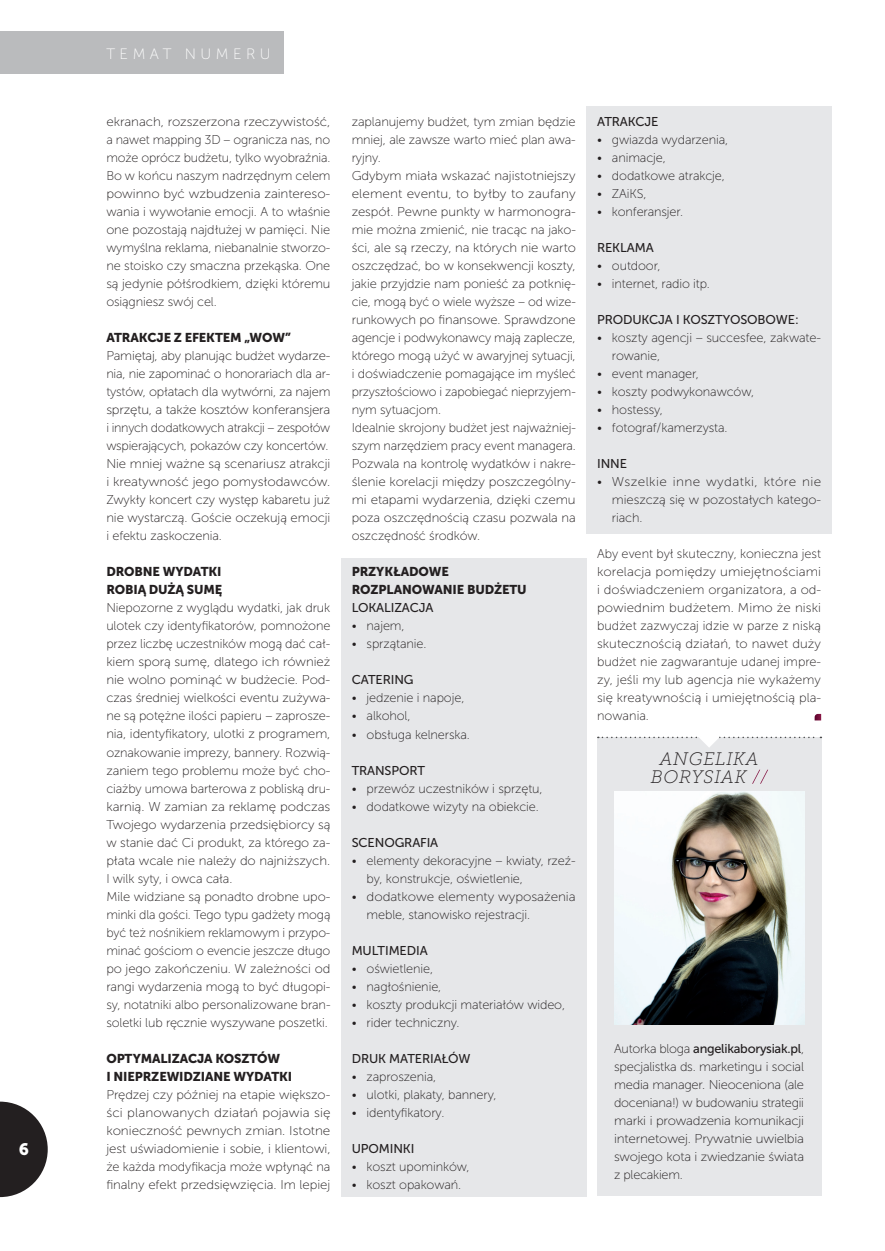
<style>
.page{position:relative;width:885px;height:1251px;background:#fff}
.page>*{position:absolute;margin:0;border:0;box-sizing:border-box;transform-origin:0 0}
.t1{font:italic 18px/18px "Museo Slab 100";letter-spacing:.04em;color:#231f20;text-align:center}
.t2{font:16.5px "Museo Sans 900";color:#fff}
.t3{font:15px "Museo Sans 100";letter-spacing:.3em;color:#fff}
.t4{font:12.75px/18px "Museo Sans 100";letter-spacing:-.01em;color:#231f20}
.t5{font:12.75px/18px "Museo Sans 100";letter-spacing:-.01em;color:#231f20;text-align:justify;scale:1.05 1}
.t6{font:12.75px "Museo Sans 500";letter-spacing:-.01em;color:#231f20}
.t7{font:12.75px/18px "Museo Sans 900";letter-spacing:-.01em;color:#231f20}
.s1{color:#fff}
.s2{font-family:"Museo Sans 100"}
</style>
<div class="page">
<div style="left:586px;top:106px;width:245px;height:428px;background:#e6e7e9"></div>
<div style="left:341px;top:558px;width:245px;height:638px;background:#e6e7e9"></div>
<svg style="left:814px;top:713px;width:7px;height:7px"></svg>
<div style="left:597px;top:737px;width:224px;height:458px;background:#e6e7e9"></div>
<img style="left:614px;top:791px;width:190px;height:233px">
<svg style="left:597px;top:736px;width:224px;height:11px"></svg>
<svg style="left:0;top:1101px;width:48px;height:95px"></svg>
<div style="left:0;top:31px;width:283px;height:43px;background:#babbbd"></div>
<p class="t2" style="left:19px;top:1139px;width:12px">6</p>
<p class="t3" style="left:106px;top:46px;width:166px">Temat n umeru</p>
<p class="t5" style="left:106px;top:113px;width:215px">ekranach, rozszerzona rzeczywistość, a nawet mapping 3D – ogranicza nas, no może oprócz budżetu, tylko wyobraźnia.<br>Bo w końcu naszym nadrzędnym celem powinno być wzbudzenia zaintereso&shy;wania i wywołanie emocji. A to właśnie one pozostają najdłużej w pamięci. Nie wymyślna reklama, niebanalnie stworzo&shy;ne stoisko czy smaczna przekąska. One są jedynie półśrodkiem, dzięki któremu osiągniesz swój cel.</p>
<p class="t7" style="left:106px;top:328px;width:186px">ATRAKCJE Z EFEKTEM „WOW”</p>
<p class="t4" style="left:106px;top:347px;width:226px">Pamiętaj, aby planując budżet wydarze&shy;nia, nie zapominać o honorariach dla ar&shy;tystów, opłatach dla wytwórni, za najem sprzętu, a także kosztów konferansjera i innych dodatkowych atrakcji – zespołów wspierających, pokazów czy koncertów.<br>Nie mniej ważne są scenariusz atrakcji i kreatywność jego pomysłodawców.<br>Zwykły koncert czy występ kabaretu już nie wystarczą. Goście oczekują emocji i efektu zaskoczenia.</p>
<p class="t7" style="left:106px;top:562px;width:117px">DROBNE WYDATKI<br>ROBIĄ DUŻĄ SUMĘ</p>
<p class="t4" style="left:106px;top:599px;width:226px">Niepozorne z wyglądu wydatki, jak druk ulotek czy identyfikatorów, pomnożone przez liczbę uczestników mogą dać cał&shy;kiem sporą sumę, dlatego ich również nie wolno pominąć w budżecie. Pod&shy;czas średniej wielkości eventu zużywa&shy;ne są potężne ilości papieru – zaprosze&shy;nia, identyfikatory, ulotki z programem, oznakowanie imprezy, bannery. Rozwią&shy;zaniem tego problemu może być cho&shy;ciażby umowa barterowa z pobliską dru&shy;karnią. W zamian za reklamę podczas Twojego wydarzenia przedsiębiorcy są w stanie dać Ci produkt, za którego za&shy;płata wcale nie należy do najniższych.<br>I wilk syty, i owca cała.<br>M ile widziane są ponadto drobne upo&shy;minki dla gości. Tego typu gadżety mogą być też nośnikiem reklamowym i przypo&shy;minać gościom o evencie jeszcze długo po jego zakończeniu. W zależności od rangi wydarzenia mogą to być długopi&shy;sy, notatniki albo personalizowane bran&shy;soletki lub ręcznie wyszywane poszetki.</p>
<p class="t7" style="left:106px;top:1048px;width:187px">OPTYMALIZACJA KOSZTÓW<br>I NIEPRZEWIDZIANE WYDATKI</p>
<p class="t4" style="left:106px;top:1085px;width:226px;text-align:justify">Prędzej czy później na etapie większo&shy;ści planowanych działań pojawia się konieczność pewnych zmian. Istotne jest uświadomienie i sobie, i klientowi, że każda modyfikacja może wpłynąć na finalny efekt przedsięwzięcia. Im lepiej</p>
<p class="t4" style="left:351px;top:113px;width:226px">zaplanujemy budżet, tym zmian będzie mniej, ale zawsze warto mieć plan awa&shy;ryjny.<br>Gdybym miała wskazać najistotniejszy element eventu, to byłby to zaufany zespół. Pewne punkty w harmonogra&shy;mie można zmienić, nie tracąc na jako&shy;ści, ale są rzeczy, na których nie warto oszczędzać, bo w konsekwencji koszty, jakie przyjdzie nam ponieść za potknię&shy;cie, mogą być o wiele wyższe – od wize&shy;runkowych po finansowe. Sprawdzone agencje i podwykonawcy mają zaplecze, którego mogą użyć w awaryjnej sytuacji, i doświadczenie pomagające im myśleć przyszłościowo i zapobiegać nieprzyjem&shy;nym sytuacjom.<br>Idealnie skrojony budżet jest najważniej&shy;szym narzędziem pracy event managera.<br>Pozwala na kontrolę wydatków i nakre&shy;ślenie korelacji między poszczególny&shy;mi etapami wydarzenia, dzięki czemu poza oszczędnością czasu pozwala na oszczędność środków.</p>
<p class="t7" style="left:351px;top:562px;width:176px">PRZYKŁADOWE<br>ROZPLANOWANIE BUDŻETU</p>
<p class="t6" style="left:351px;top:601px;width:83px">LOKALIZACJA</p>
<p class="t4" style="left:351px;top:617px;width:54px">• najem,</p>
<p class="t4" style="left:351px;top:635px;width:76px">• sprzątanie.</p>
<p class="t6" style="left:351px;top:673px;width:63px">CATERING</p>
<p class="t4" style="left:351px;top:689px;width:114px">• jedzenie i napoje,</p>
<p class="t4" style="left:351px;top:707px;width:60px">• alkohol,</p>
<p class="t4" style="left:351px;top:725px;width:120px">• obsługa kelnerska.</p>
<p class="t6" style="left:351px;top:763px;width:75px">TRANSPORT</p>
<p class="t4" style="left:351px;top:779px;width:192px">• przewóz uczestników i sprzętu,</p>
<p class="t4" style="left:351px;top:797px;width:189px">• dodatkowe wizyty na obiekcie.</p>
<p class="t6" style="left:351px;top:835px;width:88px">SCENOGRAFIA</p>
<p class="t4" style="left:366px;top:851px;width:210px;text-indent:-15px">• elementy dekoracyjne – kwiaty, rzeź&shy;by, konstrukcje, oświetlenie,</p>
<p class="t4" style="left:366px;top:887px;width:211px;text-indent:-15px">• dodatkowe elementy wyposażenia meble, stanowisko rejestracji.</p>
<p class="t6" style="left:351px;top:943px;width:77px">MULTIMEDIA</p>
<p class="t4" style="left:351px;top:959px;width:83px">• oświetlenie,</p>
<p class="t4" style="left:351px;top:977px;width:91px">• nagłośnienie,</p>
<p class="t4" style="left:351px;top:995px;width:215px">• koszty produkcji materiałów wideo,</p>
<p class="t4" style="left:351px;top:1013px;width:109px">• rider techniczny.</p>
<p class="t6" style="left:351px;top:1051px;width:120px">DRUK MATERIAŁÓW</p>
<p class="t4" style="left:351px;top:1067px;width:86px">• zaproszenia,</p>
<p class="t4" style="left:351px;top:1085px;width:146px">• ulotki, plakaty, bannery,</p>
<p class="t4" style="left:351px;top:1103px;width:94px">• identyfikatory.</p>
<p class="t6" style="left:351px;top:1141px;width:64px">UPOMINKI</p>
<p class="t4" style="left:351px;top:1157px;width:119px">• koszt upominków,</p>
<p class="t4" style="left:351px;top:1175px;width:111px">• koszt opakowań.</p>
<p class="t6" style="left:597px;top:115px;width:63px">ATRAKCJE</p>
<p class="t4" style="left:597px;top:131px;width:133px">• gwiazda wydarzenia,</p>
<p class="t4" style="left:597px;top:149px;width:70px">• animacje,</p>
<p class="t4" style="left:597px;top:167px;width:129px">• dodatkowe atrakcje,</p>
<p class="t4" style="left:597px;top:185px;width:51px">• ZAiKS,</p>
<p class="t4" style="left:597px;top:203px;width:88px">• konferansjer.</p>
<p class="t6" style="left:597px;top:241px;width:58px">REKLAMA</p>
<p class="t4" style="left:597px;top:257px;width:65px">• outdoor,</p>
<p class="t4" style="left:597px;top:275px;width:114px">• internet, radio itp.</p>
<p class="t6" style="left:597px;top:313px;width:203px">PRODUKCJA I KOSZTYOSOBOWE:</p>
<p class="t4" style="left:612px;top:329px;width:211px;text-indent:-15px">• koszty agencji – succesfee, zakwate&shy;rowanie,</p>
<p class="t4" style="left:597px;top:365px;width:103px">• event manager,</p>
<p class="t4" style="left:597px;top:383px;width:159px">• koszty podwykonawców,</p>
<p class="t4" style="left:597px;top:401px;width:67px">• hostessy,</p>
<p class="t4" style="left:597px;top:419px;width:132px">• fotograf/kamerzysta.</p>
<p class="t6" style="left:597px;top:457px;width:31px">INNE</p>
<p class="t4" style="left:612px;top:473px;width:211px;text-align:justify;text-indent:-15px">• Wszelkie inne wydatki, które nie mieszczą się w pozostałych katego&shy;riach.</p>
<p class="t4" style="left:597px;top:545px;width:226px;text-align:justify">Aby event był skuteczny, konieczna jest korelacja pomiędzy umiejętnościami i doświadczeniem organizatora, a od&shy;powiednim budżetem. M imo że niski budżet zazwyczaj idzie w parze z niską skutecznością działań, to nawet duży budżet nie zagwarantuje udanej impre&shy;zy, jeśli my lub agencja nie wykażemy się kreatywnością i umiejętnością pla&shy;nowania.</p>
<h1 class="t1" style="left:650px;top:749px;width:118px">ANGELIKA<br>BORYSIAK <span class="s1">//</span></h1>
<p class="t6" style="left:614px;top:1041px;width:191px"><span class="s2">Autorka bloga</span> angelikaborysiak.pl<span class="s2">,</span></p>
<p class="t4" style="left:614px;top:1057px;width:191px;text-align:justify">specjalistka ds. marketingu i social media manager. Nieoceniona (ale doceniana!) w budowaniu strategii marki i prowadzenia komunikacji internetowej. Prywatnie uwielbia swojego kota i zwiedzanie świata z plecakiem.</p>
</div>
